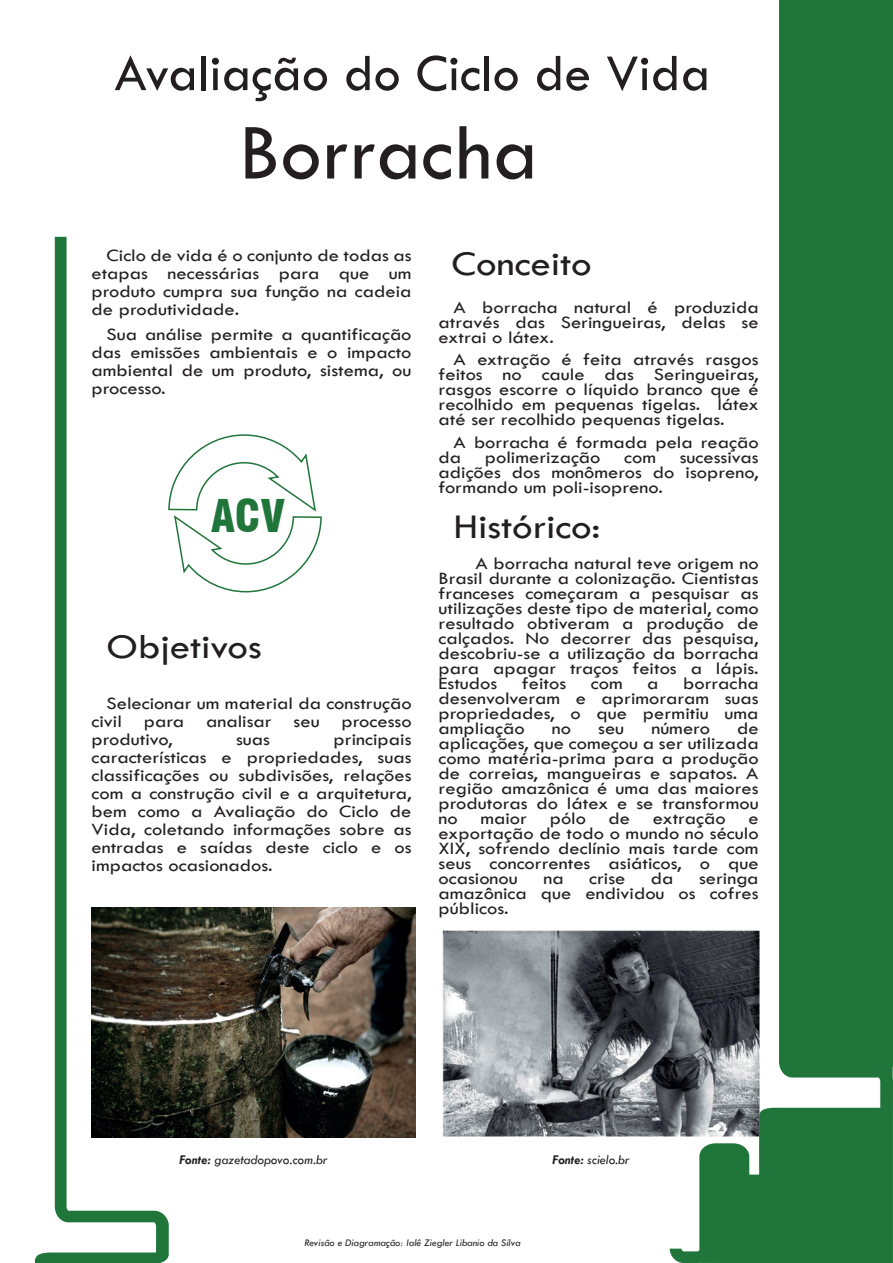
<style>
.page{position:relative;width:893px;height:1263px;background:#fff}
.page>*{position:absolute;margin:0;border:0;box-sizing:border-box;transform-origin:0 0}
.t1{font:82.5px "Tw Cen";color:#231f20}
.t2{font:54px "Tw Cen";color:#231f20}
.t3{font:900 condensed 44.1px "Swiss 721 BT";color:#1f753a}
.t4{font:36px "Tw Cen";color:#231f20;scale:1.14 1}
.t5{font:18px/15px "Tw Cen";color:#231f20;text-align:justify;scale:1.14 1}
.t6{font:italic 13.5px "Tw Cen";color:#231f20}
.t7{font:italic 10.5px "Tw Cen";color:#231f20}
.s1{font-weight:700}
</style>
<div class="page">
<svg style="left:35px;top:237px;width:134px;height:1026px"></svg>
<svg style="left:167px;top:434px;width:155px;height:159px"></svg>
<img style="left:92px;top:907px;width:324px;height:230px">
<img style="left:442px;top:931px;width:228px;height:206px">
<svg style="left:670px;top:0;width:223px;height:1263px;fill:#1f753a"></svg>
<h2 class="t2" style="left:114px;top:41px;width:597px">Avaliação do Ciclo de Vida</h2>
<h1 class="t1" style="left:239px;top:103px;width:300px">Borracha</h1>
<p class="t5" style="left:91px;top:246px;width:282px;line-height:18px;text-indent:15px">Ciclo de vida é o conjunto de todas as etapas necessárias para que um produto cumpra sua função na cadeia de produtividade.</p>
<p class="t5" style="left:91px;top:325px;width:282px;line-height:18px;text-indent:15px">Sua análise permite a quantificação das emissões ambientais e o impacto ambiental de um produto, sistema, ou processo.</p>
<h3 class="t3" style="left:211px;top:489px;width:76px">ACV</h3>
<h3 class="t4" style="left:106px;top:625px;width:138px">Objetivos</h3>
<p class="t5" style="left:91px;top:694px;width:282px;line-height:18px;text-indent:15px">Selecionar um material da construção civil para analisar seu processo produtivo,</p>
<p class="t5" style="left:91px;top:730px;width:282px;line-height:18px;text-indent:242px">principais características e propriedades, suas classificações ou subdivisões, relações com a construção civil e a arquitetura, bem como a Avaliação do Ciclo de Vida, coletando informações sobre as entradas e saídas deste ciclo e os impactos ocasionados.</p>
<p class="t5" style="left:236px;top:732px;width:31px">suas</p>
<h3 class="t4" style="left:451px;top:242px;width:125px">Conceito</h3>
<p class="t5" style="left:439px;top:299px;width:282px;text-indent:15px">A borracha natural é produzida através das Seringueiras, delas se extrai o látex.</p>
<p class="t5" style="left:439px;top:352px;width:282px;text-indent:15px">A extração é feita através rasgos feitos no caule das Seringueiras, rasgos escorre o líquido branco que é recolhido em pequenas tigelas. látex até ser recolhido pequenas tigelas.</p>
<p class="t5" style="left:439px;top:434px;width:282px;text-indent:15px">A borracha é formada pela reação da</p>
<p class="t5" style="left:485px;top:449px;width:103px">polimerização</p>
<p class="t5" style="left:624px;top:449px;width:29px">com</p>
<p class="t5" style="left:439px;top:449px;width:282px;text-indent:241px">sucessivas adições dos monômeros do isopreno, formando um poli-isopreno.</p>
<h3 class="t4" style="left:454px;top:505px;width:130px">Histórico:</h3>
<p class="t5" style="left:439px;top:556px;width:282px;text-indent:37px">A borracha natural teve origem no Brasil durante a colonização. Cientistas franceses começaram a pesquisar as utilizações deste tipo de material, como resultado obtiveram a produção de calçados. No decorrer das pesquisa, descobriu-se a utilização da borracha para apagar traços feitos a lápis.<br>Estudos</p>
<p class="t5" style="left:522px;top:676px;width:40px">feitos</p>
<p class="t5" style="left:591px;top:676px;width:29px">com</p>
<p class="t5" style="left:647px;top:676px;width:11px">a</p>
<p class="t5" style="left:439px;top:676px;width:282px;text-indent:245px">borracha desenvolveram e aprimoraram suas propriedades, o que permitiu uma ampliação</p>
<p class="t5" style="left:439px;top:721px;width:282px;text-indent:298px">de aplicações, que começou a ser utilizada como matéria-prima para a produção de correias, mangueiras e sapatos. A região amazônica é uma das maiores produtoras do látex e se transformou no</p>
<p class="t5" style="left:552px;top:721px;width:18px">no</p>
<p class="t5" style="left:598px;top:721px;width:24px">seu</p>
<p class="t5" style="left:651px;top:721px;width:53px">número</p>
<p class="t5" style="left:480px;top:811px;width:42px">maior</p>
<p class="t5" style="left:550px;top:811px;width:33px">pólo</p>
<p class="t5" style="left:609px;top:811px;width:20px">de</p>
<p class="t5" style="left:653px;top:811px;width:65px">extração</p>
<p class="t5" style="left:439px;top:811px;width:282px;text-indent:310px">e exportação de todo o mundo no século XIX, sofrendo declínio mais tarde com seus concorrentes asiáticos, o que ocasionou</p>
<p class="t5" style="left:543px;top:871px;width:19px">na</p>
<p class="t5" style="left:589px;top:871px;width:33px">crise</p>
<p class="t5" style="left:651px;top:871px;width:21px">da</p>
<p class="t5" style="left:439px;top:871px;width:282px;text-indent:260px">seringa amazônica que endividou os cofres públicos.</p>
<p class="t6" style="left:180px;top:1152px;width:149px"><span class="s1">Fonte:</span> gazetadopovo.com.br</p>
<p class="t6" style="left:553px;top:1152px;width:78px"><span class="s1">Fonte:</span> scielo.br</p>
<p class="t7" style="left:304px;top:1236px;width:218px">Revisão e Diagramação: Ialê Ziegler Libanio da Silva</p>
</div>
